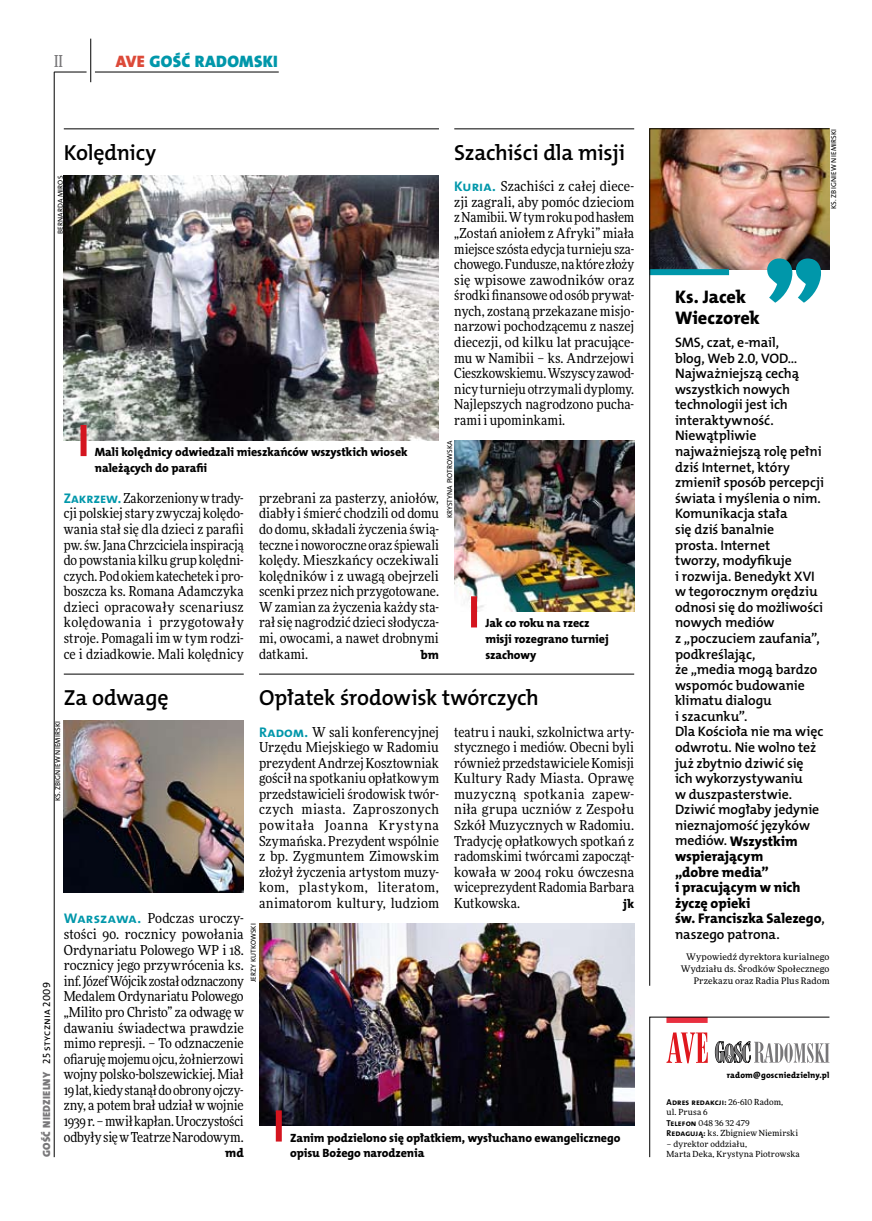
<style>
.page{position:relative;width:872px;height:1221px;background:#fff}
.page>*{position:absolute;margin:0;border:0;box-sizing:border-box;transform-origin:0 0}
.t1{font:21.9px "The Mix HP6 Se Bld";letter-spacing:-.015em;color:#000}
.t2{font:18.3px/21.6px "The Mix HP8 Ex Bld";color:#000}
.t3{font:16.65px "The Mix HP9 Blk";letter-spacing:.02em;color:#0097aa}
.t4{font:500 16.5px "Freeday Narrow";color:#787779;scale:.9 1}
.t5{font:14.1px/15.6px "The Mix HP8 Ex Bld";color:#000}
.t6{font:13.8px/15.6px "Freeday Narrow News";letter-spacing:.005em;color:#000;text-align:justify}
.t7{font:13.8px/15.6px "The Mix HP6 Se Bld";letter-spacing:-.01em;color:#000}
.t8{font:12.45px "The Mix HP8 Ex Bld";color:#000}
.t9{font:12px/15.6px "The Mix HP8 Ex Bld";letter-spacing:-.005em;color:#000}
.t10{font:10.5px "The Mix HP9 Blk";letter-spacing:.025em;color:#787779}
.t11{font:9px/12px "Freeday News";letter-spacing:.015em;color:#000;text-align:right}
.t12{font:8.55px "The Mix HP7 Bld";letter-spacing:.005em;color:#000}
.t13{font:8.55px "The Mix HP8 Ex Bld";letter-spacing:.02em;color:#000}
.t14{font:8.4px/10.5px "Freeday News";letter-spacing:.02em;color:#000}
.t15{font:7.2px "The Mix HP5 Plain";letter-spacing:.015em;color:#000}
.s1{color:#dc4a39}
.s2{font-family:"The Mix HP7 Bld";font-size:13.95px;color:#0097aa}
.s3{font-family:"The Mix HP5 Plain";color:#000}
.s4{font-family:"The Mix HP6 Se Bld";font-size:13.8px}
.s5{font-family:"Freeday News";font-size:8.4px}
.s6{font-family:"The Mix HP7 Bld";font-size:8.55px}
</style>
<div class="page">
<hr style="left:54px;top:72px;width:1px;height:1085px;background:#000">
<hr style="left:90px;top:39px;width:1px;height:43px;background:#000">
<hr style="left:54px;top:72px;width:33px;height:1px;background:#000">
<hr style="left:95px;top:72px;width:184px;height:1px;background:#000">
<svg style="left:649px;top:1016px;width:181px;height:141px"></svg>
<svg style="left:649px;top:128px;width:181px;height:858px"></svg>
<svg style="left:767px;top:258px;width:54px;height:45px"></svg>
<hr style="left:259px;top:673px;width:375px;height:1px;background:#000">
<hr style="left:454px;top:129px;width:180px;height:1px;background:#000">
<hr style="left:64px;top:673px;width:180px;height:1px;background:#000">
<img style="left:64px;top:721px;width:180px;height:171px">
<hr style="left:64px;top:129px;width:375px;height:1px;background:#000">
<img style="left:64px;top:176px;width:375px;height:264px">
<div style="left:81px;top:425px;width:6px;height:31px;background:#d4151f"></div>
<img style="left:454px;top:440px;width:180px;height:172px">
<div style="left:471px;top:596px;width:6px;height:31px;background:#d4151f"></div>
<img style="left:259px;top:923px;width:375px;height:202px">
<div style="left:276px;top:1110px;width:6px;height:31px;background:#d4151f"></div>
<p class="t4" style="left:54px;top:50px;width:11px">II</p>
<p class="t3" style="left:116px;top:50px;width:164px"><span class="s1">AVE</span> GOŚĆ RADOMSKI</p>
<h1 class="t1" style="left:64px;top:139px;width:94px">Kolędnicy</h1>
<p class="t15" style="left:56px;top:234px;width:60px;rotate:-90deg">Bernarda Miros</p>
<p class="t9" style="left:95px;top:444px;width:315px">Mali kolędnicy odwiedzali mieszkańców wszystkich wiosek należących do parafii</p>
<p class="t6" style="left:64px;top:490px;width:181px"><span class="s2">Zakrzew.</span> Zakorzeniony w trady&shy;cji polskiej stary zwyczaj kolędo&shy;wania stał się dla dzieci z parafii pw. św. Jana Chrzciciela inspiracją do powstania kilku grup kolędni&shy;czych. Pod okiem katechetek i pro&shy;boszcza ks. Romana Adamczyka dzieci opracowały scenariusz kolędowania i przygotowały stroje. Pomagali im w tym rodzi&shy;ce i dziadkowie. Mali kolędnicy</p>
<p class="t6" style="left:259px;top:490px;width:181px">przebrani za pasterzy, aniołów, diabły i śmierć chodzili od domu do domu, składali życzenia świą&shy;teczne i noworoczne oraz śpiewali kolędy. Mieszkańcy oczekiwali kolędników i z uwagą obejrzeli scenki przez nich przygotowane.<br>W zamian za życzenia każdy sta&shy;rał się nagrodzić dzieci słodycza&shy;mi, owocami, a nawet drobnymi datkami.</p>
<p class="t8" style="left:421px;top:646px;width:19px">bm</p>
<h1 class="t1" style="left:454px;top:139px;width:172px">Szachiści dla misji</h1>
<p class="t6" style="left:454px;top:178px;width:181px"><span class="s2">Kuria.</span> Szachiści z całej diece&shy;zji zagrali, aby pomóc dzieciom zNamibii. Wtym roku pod hasłem „Zostań aniołem z Afryki” miała miejsce szósta edycja turnieju sza&shy;chowego. Fundusze, na które złoży się wpisowe zawodników oraz środki finansowe od osób prywat&shy;nych, zostaną przekazane misjo&shy;narzowi pochodzącemu z naszej diecezji, od kilku lat pracujące&shy;mu w Namibii – ks. Andrzejowi Cieszkowskiemu. Wszyscy zawod&shy;nicy turnieju otrzymali dyplomy.<br>Najlepszych nagrodzono pucha&shy;rami i upominkami.</p>
<p class="t15" style="left:445px;top:518px;width:79px;rotate:-90deg">Krystyna Piotrowska</p>
<p class="t9" style="left:485px;top:615px;width:125px">Jak co roku na rzecz misji rozegrano turniej szachowy</p>
<h1 class="t1" style="left:64px;top:684px;width:106px">Za odwagę</h1>
<p class="t15" style="left:53px;top:801px;width:81px;rotate:-90deg">ks. Zbigniew N iemirski</p>
<h1 class="t1" style="left:259px;top:684px;width:281px">Opłatek środowisk twórczych</h1>
<p class="t6" style="left:259px;top:723px;width:181px"><span class="s2">Radom.</span> W sali konferencyjnej Urzędu Miejskiego w Radomiu prezydent Andrzej Kosztowniak gościł na spotkaniu opłatkowym przedstawicieli środowisk twór&shy;czych miasta. Zaproszonych powitała Joanna Krystyna Szymańska. Prezydent wspólnie z bp. Zygmuntem Zimowskim złożył życzenia artystom muzy&shy;kom, plastykom, literatom, animatorom kultury, ludziom</p>
<p class="t6" style="left:454px;top:723px;width:181px">teatru i nauki, szkolnictwa arty&shy;stycznego i mediów. Obecni byli również przedstawiciele Komisji Kultury Rady Miasta. Oprawę muzyczną spotkania zapew&shy;niła grupa uczniów z Zespołu Szkół Muzycznych w Radomiu.<br>Tradycję opłatkowych spotkań z radomskimi twórcami zapocząt&shy;kowała w 2004 roku ówczesna wiceprezydent Radomia Barbara Kutkowska.</p>
<p class="t8" style="left:623px;top:895px;width:13px">jk</p>
<p class="t10" style="left:40px;top:1156px;width:176px;rotate:-90deg">GOŚĆ NIEDZIELNY <span class="s3">25 stycznia 2009</span></p>
<p class="t6" style="left:64px;top:910px;width:181px"><span class="s2">Warszawa.</span> Podczas uroczy&shy;stości 90. rocznicy powołania Ordynariatu Polowego WP i 18. rocznicy jego przywrócenia ks. inf. Józef Wójcik został odznaczony Medalem Ordynariatu Polowego „Milito pro Christo” za odwagę w dawaniu świadectwa prawdzie mimo represji. – To odznaczenie ofiaruję mojemu ojcu, żołnierzowi wojny polsko-bolszewickiej. Miał 19 lat, kiedy stanął do obrony ojczy&shy;zny, a potem brał udział w wojnie 1939 r. – mwił kapłan. Uroczystości odbyły się w Teatrze Narodowym.</p>
<p class="t8" style="left:225px;top:1144px;width:20px">md</p>
<p class="t15" style="left:249px;top:982px;width:60px;rotate:-90deg">Jerzy Kutkowski</p>
<p class="t9" style="left:290px;top:1129px;width:332px">Zanim podzielono się opłatkiem, wysłuchano ewangelicznego opisu Bożego narodzenia</p>
<p class="t15" style="left:829px;top:209px;width:81px;rotate:-90deg">Ks. zbigniew niemirski</p>
<h2 class="t2" style="left:675px;top:286px;width:87px">Ks. Jacek<br>Wieczorek</h2>
<p class="t7" style="left:675px;top:334px;width:150px">SMS, czat, e-mail,<br>blog, Web 2.0, VOD…<br>Najważniejszą cechą wszystkich nowych technologii jest ich interaktywność.<br>Niewątpliwie najważniejszą rolę pełni dziś Internet, który zmienił sposób percepcji świata i myślenia o nim.<br>Komunikacja stała<br>się dziś banalnie<br>prosta. Internet<br>tworzy, modyfikuje<br>i rozwija. Benedykt XVI w tegorocznym orędziu odnosi się do możliwości nowych mediów<br>z „poczuciem zaufania”, podkreślając,<br>że „media mogą bardzo wspomóc budowanie klimatu dialogu<br>i szacunku”.<br>Dla Kościoła nie ma więc odwrotu. Nie wolno też już zbytnio dziwić się ich wykorzystywaniu<br>w duszpasterstwie.<br>Dziwić mogłaby jedynie nieznajomość języków</p>
<p class="t5" style="left:675px;top:833px;width:151px"><span class="s4">mediów.</span> Wszystkim wspierającym<br>„dobre media”<br>i pracującym w nich życzę opieki<br>św. Franciszka Salezego<span class="s4">,</span></p>
<p class="t7" style="left:675px;top:926px;width:106px">naszego patrona.</p>
<p class="t11" style="left:681px;top:950px;width:150px">Wypowiedź dyrektora kurialnego<br>Wydziału ds. Środków Społecznego<br>Przekazu oraz Radia Plus Radom</p>
<p class="t13" style="left:726px;top:1069px;width:104px">radom@goscniedzielny.pl</p>
<p class="t12" style="left:666px;top:1096px;width:118px">Adres redakcji: <span class="s5">26-610 Radom,</span></p>
<p class="t14" style="left:666px;top:1106px;width:133px">ul. Prusa 6<br><span class="s6">Telefon</span> 048 36 32 479<br><span class="s6">Redagują:</span> ks. Zbigniew Niemirski</p>
<p class="t14" style="left:666px;top:1138px;width:135px">– dyrektor oddziału,<br>Marta Deka, Krystyna Piotrowska</p>
</div>
